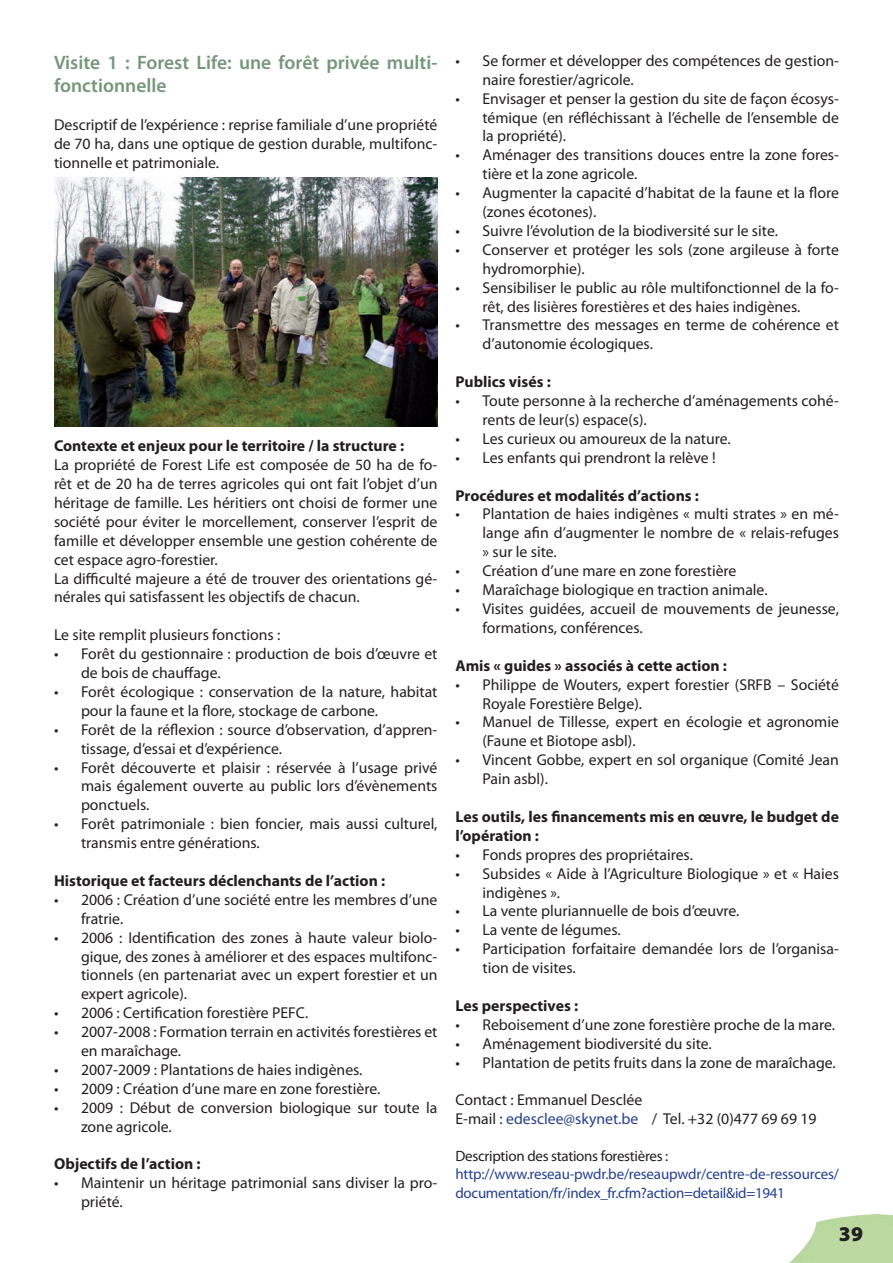
<style>
.page{position:relative;width:893px;height:1263px;background:#fff}
.page>*{position:absolute;margin:0;border:0;box-sizing:border-box;transform-origin:0 0}
.t1{font:900 21px "Myriad Pro";color:#231f20}
.t2{font:600 19.5px/23.4px "Myriad Pro";color:#76967c}
.t3{font:15.75px/18.9px "Myriad Pro";color:#231f20}
.t4{font:700 15.75px/18.9px "Myriad Pro";color:#231f20}
.t5{font:15px/18.9px "Myriad Pro";letter-spacing:-.02em;color:#253f8e}
.t6{font:15px "Myriad Pro";letter-spacing:-.02em;color:#231f20}
.s1{color:#253f8e}
</style>
<div class="page">
<img style="left:54px;top:177px;width:383px;height:249px">
<img style="left:790px;top:1214px;width:103px;height:49px">
<p class="t2" style="left:54px;top:50px;width:385px">Visite 1 : Forest Life: une forêt privée multi&shy;fonctionnelle</p>
<p class="t3" style="left:54px;top:115px;width:385px;text-align:justify">Descriptif de l’expérience : reprise familiale d’une propriété de 70 ha, dans une optique de gestion durable, multifonc&shy;tionnelle et patrimoniale.</p>
<p class="t4" style="left:54px;top:436px;width:352px">Contexte et enjeux pour le territoire / la structure :</p>
<p class="t3" style="left:54px;top:455px;width:385px">La propriété de Forest Life est composée de 50 ha de fo&shy;rêt et de 20 ha de terres agricoles qui ont fait l’objet d’un héritage de famille. Les héritiers ont choisi de former une société pour éviter le morcellement, conserver l’esprit de famille et développer ensemble une gestion cohérente de cet espace agro-forestier.<br>La difficulté majeure a été de trouver des orientations gé&shy;nérales qui satisfassent les objectifs de chacun.</p>
<p class="t3" style="left:54px;top:625px;width:228px">Le site remplit plusieurs fonctions :</p>
<p class="t3" style="left:81px;top:644px;width:358px;text-indent:-27px">• Forêt du gestionnaire : production de bois d’œuvre et de bois de chauffage.</p>
<p class="t3" style="left:81px;top:682px;width:358px;text-indent:-27px">• Forêt écologique : conservation de la nature, habitat pour la faune et la flore, stockage de carbone.</p>
<p class="t3" style="left:81px;top:720px;width:358px;text-indent:-27px">• Forêt de la réflexion : source d’observation, d’appren&shy;tissage, d’essai et d’expérience.</p>
<p class="t3" style="left:81px;top:757px;width:358px;text-align:justify;text-indent:-27px">• Forêt découverte et plaisir : réservée à l’usage privé mais également ouverte au public lors d’évènements ponctuels.</p>
<p class="t3" style="left:81px;top:814px;width:358px;text-indent:-27px">• Forêt patrimoniale : bien foncier, mais aussi culturel, transmis entre générations.</p>
<p class="t4" style="left:54px;top:871px;width:333px">Historique et facteurs déclenchants de l’action :</p>
<p class="t3" style="left:81px;top:890px;width:358px;text-indent:-27px">• 2006 : Création d’une société entre les membres d’une fratrie.</p>
<p class="t3" style="left:81px;top:928px;width:358px;text-align:justify;text-indent:-27px">• 2006 : Identification des zones à haute valeur biolo&shy;gique, des zones à améliorer et des espaces multifonc&shy;tionnels (en partenariat avec un expert forestier et un expert agricole).</p>
<p class="t3" style="left:54px;top:1003px;width:256px">• 2006 : Certification forestière PEFC.</p>
<p class="t3" style="left:81px;top:1022px;width:358px;text-indent:-27px">• 2007-2008 : Formation terrain en activités forestières et en maraîchage.</p>
<p class="t3" style="left:54px;top:1060px;width:310px">• 2007-2009 : Plantations de haies indigènes.</p>
<p class="t3" style="left:54px;top:1079px;width:328px">• 2009 : Création d’une mare en zone forestière.</p>
<p class="t3" style="left:81px;top:1098px;width:358px;text-indent:-27px">• 2009 : Début de conversion biologique sur toute la zone agricole.</p>
<p class="t4" style="left:54px;top:1154px;width:148px">Objectifs de l’action :</p>
<p class="t3" style="left:81px;top:1173px;width:358px;text-indent:-27px">• Maintenir un héritage patrimonial sans diviser la pro&shy;priété.</p>
<p class="t3" style="left:482px;top:51px;width:358px;text-indent:-27px">• Se former et développer des compétences de gestion&shy;naire forestier/agricole.</p>
<p class="t3" style="left:482px;top:89px;width:358px;text-align:justify;text-indent:-27px">• Envisager et penser la gestion du site de façon écosys&shy;témique (en réfléchissant à l’échelle de l’ensemble de la propriété).</p>
<p class="t3" style="left:482px;top:145px;width:358px;text-indent:-27px">• Aménager des transitions douces entre la zone fores&shy;tière et la zone agricole.</p>
<p class="t3" style="left:482px;top:183px;width:358px;text-indent:-27px">• Augmenter la capacité d’habitat de la faune et la flore (zones écotones).</p>
<p class="t3" style="left:455px;top:221px;width:324px">• Suivre l’évolution de la biodiversité sur le site.</p>
<p class="t3" style="left:482px;top:240px;width:358px;text-indent:-27px">• Conserver et protéger les sols (zone argileuse à forte hydromorphie).</p>
<p class="t3" style="left:482px;top:278px;width:358px;text-indent:-27px">• Sensibiliser le public au rôle multifonctionnel de la fo&shy;rêt, des lisières forestières et des haies indigènes.</p>
<p class="t3" style="left:482px;top:315px;width:358px;text-indent:-27px">• Transmettre des messages en terme de cohérence et d’autonomie écologiques.</p>
<p class="t4" style="left:455px;top:372px;width:97px">Publics visés :</p>
<p class="t3" style="left:482px;top:391px;width:358px;text-indent:-27px">• Toute personne à la recherche d’aménagements cohé&shy;rents de leur(s) espace(s).</p>
<p class="t3" style="left:455px;top:429px;width:277px">• Les curieux ou amoureux de la nature.</p>
<p class="t3" style="left:455px;top:448px;width:262px">• Les enfants qui prendront la relève !</p>
<p class="t4" style="left:455px;top:485px;width:245px">Procédures et modalités d’actions :</p>
<p class="t3" style="left:482px;top:504px;width:358px;text-align:justify;text-indent:-27px">• Plantation de haies indigènes « multi strates » en mé&shy;lange afin d’augmenter le nombre de « relais-refuges » sur le site.</p>
<p class="t3" style="left:455px;top:561px;width:283px">• Création d’une mare en zone forestière</p>
<p class="t3" style="left:455px;top:580px;width:314px">• Maraîchage biologique en traction animale.</p>
<p class="t3" style="left:482px;top:599px;width:358px;text-indent:-27px">• Visites guidées, accueil de mouvements de jeunesse, formations, conférences.</p>
<p class="t4" style="left:455px;top:655px;width:273px">Amis « guides » associés à cette action :</p>
<p class="t3" style="left:482px;top:675px;width:358px;text-indent:-27px">• Philippe de Wouters, expert forestier (SRFB – Société<br>Royale Forestière Belge).</p>
<p class="t3" style="left:482px;top:712px;width:358px;text-indent:-27px">• Manuel de Tillesse, expert en écologie et agronomie (Faune et Biotope asbl).</p>
<p class="t3" style="left:482px;top:750px;width:358px;text-indent:-27px">• Vincent Gobbe, expert en sol organique (Comité Jean<br>Pain asbl).</p>
<p class="t4" style="left:455px;top:807px;width:385px">Les outils, les financements mis en œuvre, le budget de l’opération :</p>
<p class="t3" style="left:455px;top:845px;width:239px">• Fonds propres des propriétaires.</p>
<p class="t3" style="left:482px;top:864px;width:358px;text-indent:-27px">• Subsides « Aide à l’Agriculture Biologique » et « Haies indigènes ».</p>
<p class="t3" style="left:455px;top:901px;width:286px">• La vente pluriannuelle de bois d’œuvre.</p>
<p class="t3" style="left:455px;top:920px;width:167px">• La vente de légumes.</p>
<p class="t3" style="left:482px;top:939px;width:358px;text-indent:-27px">• Participation forfaitaire demandée lors de l’organisa&shy;tion de visites.</p>
<p class="t4" style="left:455px;top:996px;width:124px">Les perspectives :</p>
<p class="t3" style="left:455px;top:1015px;width:381px">• Reboisement d’une zone forestière proche de la mare.</p>
<p class="t3" style="left:455px;top:1034px;width:258px">• Aménagement biodiversité du site.</p>
<p class="t3" style="left:455px;top:1053px;width:382px">• Plantation de petits fruits dans la zone de maraîchage.</p>
<p class="t3" style="left:455px;top:1090px;width:363px">Contact : Emmanuel Desclée<br>E-mail : <span class="s1">edesclee@skynet.be</span> / Tel. +32 (0)477 69 69 19</p>
<p class="t6" style="left:455px;top:1147px;width:214px">Description des stations forestières :</p>
<p class="t5" style="left:455px;top:1164px;width:385px">http://www.reseau-pwdr.be/reseaupwdr/centre-de-ressources/ documentation/fr/index_fr.cfm?action=detail&amp;id=1941</p>
<h1 class="t1" style="left:839px;top:1222px;width:26px">39</h1>
</div>
